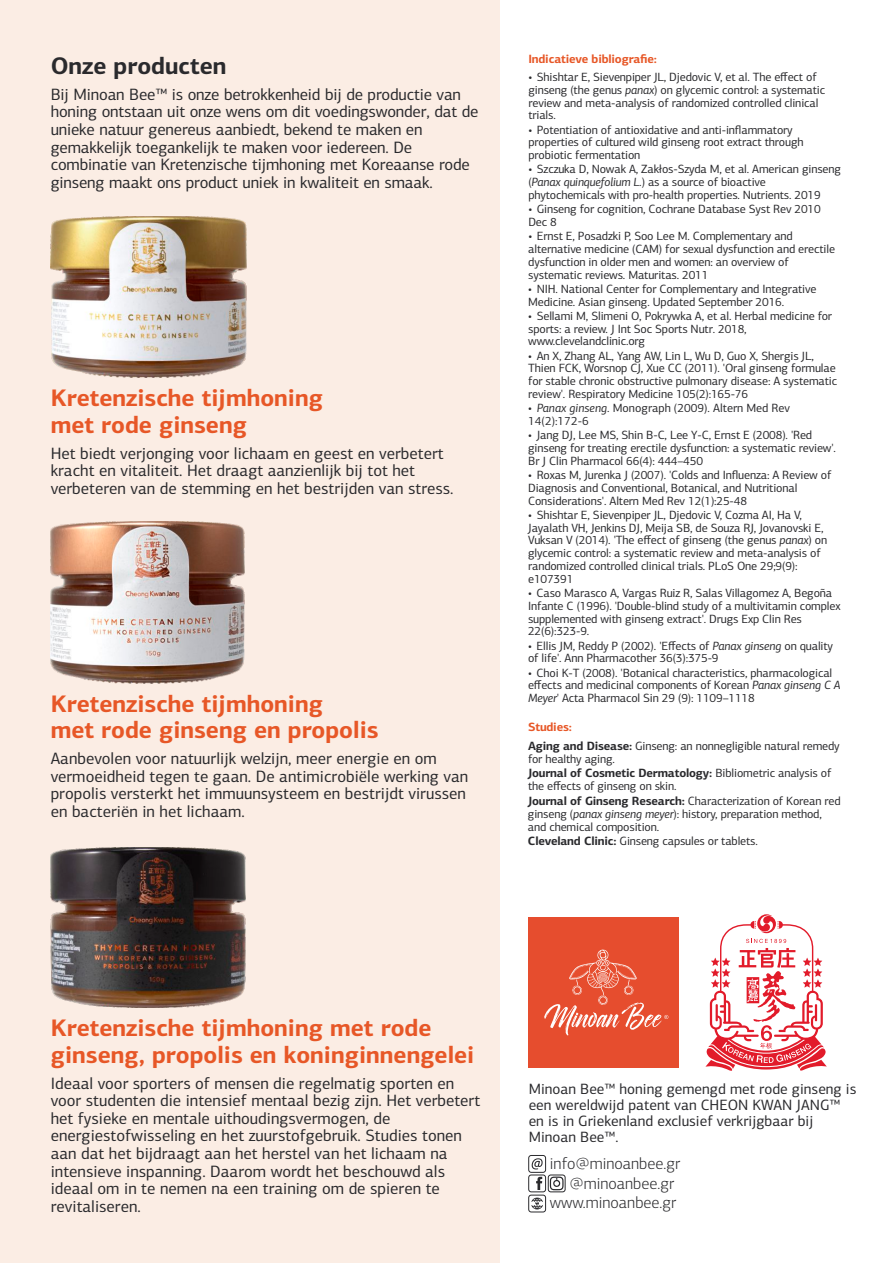
<style>
.page{position:relative;width:893px;height:1263px;background:#fff}
.page>*{position:absolute;margin:0;border:0;box-sizing:border-box;transform-origin:0 0}
.t1{font:700 24px/26.4px "PF Agora Sans Pro";color:#e75727}
.t2{font:700 24px "PF Agora Sans Pro";color:#2a2a2d}
.t3{font:16.5px/17.5px "PF Agora Sans Pro";color:#2a2a2d}
.t4{font:300 16.5px "PF Agora Sans Pro";color:#2a2a2d}
.t5{font:15px/16px "PF Agora Sans Pro";color:#2a2a2d}
.t6{font:12px/12.8px "PF Agora Sans Pro";letter-spacing:-.015em;color:#2a2a2d}
.t7{font:700 12px "PF Agora Sans Pro";letter-spacing:-.015em;color:#e75727}
.s1{font-style:italic}
.s2{font-weight:700;color:#e75727}
.s3{font-weight:700}
</style>
<div class="page">
<div style="left:0;top:0;width:500px;height:1263px;background:#fbede4"></div>
<img style="left:51px;top:847px;width:195px;height:160px">
<img style="left:51px;top:216px;width:195px;height:161px">
<img style="left:51px;top:522px;width:194px;height:161px">
<div style="left:528px;top:917px;width:151px;height:151px;background:#e64d2e"></div>
<svg style="left:544px;top:949px;width:124px;height:86px"></svg>
<svg style="left:705px;top:914px;width:122px;height:157px"></svg>
<div style="left:528px;top:1155px;width:18px;height:17px;border:1px solid #2a2a2d;border-radius:3px"></div>
<svg style="left:532px;top:1158px;width:11px;height:11px"></svg>
<div style="left:528px;top:1195px;width:18px;height:17px;border:1px solid #2a2a2d;border-radius:3px"></div>
<svg style="left:531px;top:1197px;width:12px;height:12px"></svg>
<div style="left:528px;top:1175px;width:18px;height:17px;border:1px solid #2a2a2d;border-radius:3px"></div>
<svg style="left:536px;top:1177px;width:6px;height:13px"></svg>
<div style="left:548px;top:1175px;width:17px;height:17px;border:1px solid #2a2a2d;border-radius:3px"></div>
<svg style="left:550px;top:1176px;width:14px;height:14px"></svg>
<h1 class="t2" style="left:51px;top:56px;width:177px">Onze producten</h1>
<p class="t3" style="left:51px;top:87px;width:429px">Bij Minoan Bee™ is onze betrokkenheid bij de productie van honing ontstaan uit onze wens om dit voedingswonder, dat de unieke natuur genereus aanbiedt, bekend te maken en gemakkelijk toegankelijk te maken voor iedereen. De combinatie van Kretenzische tijmhoning met Koreaanse rode ginseng maakt ons product uniek in kwaliteit en smaak.</p>
<h1 class="t1" style="left:51px;top:387px;width:274px">Kretenzische tijmhoning met rode ginseng</h1>
<h2 class="t3" style="left:51px;top:446px;width:404px">Het biedt verjonging voor lichaam en geest en verbetert kracht en vitaliteit. Het draagt aanzienlijk bij tot het verbeteren van de stemming en het bestrijden van stress.</h2>
<h1 class="t1" style="left:51px;top:692px;width:329px">Kretenzische tijmhoning<br>met rode ginseng en propolis</h1>
<h2 class="t3" style="left:51px;top:751px;width:419px">Aanbevolen voor natuurlijk welzijn, meer energie en om vermoeidheid tegen te gaan. De antimicrobiële werking van propolis versterkt het immuunsysteem en bestrijdt virussen en bacteriën in het lichaam.</h2>
<p class="t7" style="left:528px;top:53px;width:130px">Indicatieve bibliografie:</p>
<p class="t6" style="left:528px;top:72px;width:298px">• Shishtar E, Sievenpiper JL, Djedovic V, et al. The effect of ginseng (the genus <span class="s1">panax</span>) on glycemic control: a systematic review and meta-analysis of randomized controlled clinical trials.</p>
<p class="t6" style="left:528px;top:124px;width:277px">• Potentiation of antioxidative and anti-inflammatory properties of cultured wild ginseng root extract through probiotic fermentation</p>
<p class="t6" style="left:528px;top:164px;width:314px">• Szczuka D, Nowak A, Zakłos-Szyda M, et al. American ginseng (<span class="s1">Panax quinquefolium L.</span>) as a source of bioactive phytochemicals with pro-health properties. Nutrients. 2019</p>
<p class="t6" style="left:528px;top:204px;width:294px">• Ginseng for cognition, Cochrane Database Syst Rev 2010<br>Dec 8</p>
<p class="t6" style="left:528px;top:231px;width:308px">• Ernst E, Posadzki P, Soo Lee M. Complementary and alternative medicine (CAM) for sexual dysfunction and erectile dysfunction in older men and women: an overview of systematic reviews. Maturitas. 2011</p>
<p class="t6" style="left:528px;top:283px;width:290px">• NIH. National Center for Complementary and Integrative<br>Medicine. Asian ginseng. Updated September 2016.</p>
<p class="t6" style="left:528px;top:310px;width:305px">• Sellami M, Slimeni O, Pokrywka A, et al. Herbal medicine for sports: a review. J Int Soc Sports Nutr. 2018, www.clevelandclinic.org</p>
<p class="t6" style="left:528px;top:350px;width:311px">• An X, Zhang AL, Yang AW, Lin L, Wu D, Guo X, Shergis JL, Thien FCK, Worsnop CJ, Xue CC (2011). 'Oral ginseng formulae for stable chronic obstructive pulmonary disease: A systematic review'. Respiratory Medicine 105(2):165-76</p>
<p class="t6" style="left:528px;top:403px;width:263px">• <span class="s1">Panax ginseng</span>. Monograph (2009). Altern Med Rev<br>14(2):172-6</p>
<p class="t6" style="left:528px;top:430px;width:309px">• Jang DJ, Lee MS, Shin B-C, Lee Y-C, Ernst E (2008). 'Red ginseng for treating erectile dysfunction: a systematic review'.<br>Br J Clin Pharmacol 66(4): 444–450</p>
<p class="t6" style="left:528px;top:470px;width:305px">• Roxas M, Jurenka J (2007). 'Colds and Influenza: A Review of<br>Diagnosis and Conventional, Botanical, and Nutritional<br>Considerations'. Altern Med Rev 12(1):25-48</p>
<p class="t6" style="left:528px;top:509px;width:301px">• Shishtar E, Sievenpiper JL, Djedovic V, Cozma AI, Ha V, Jayalath VH, Jenkins DJ, Meija SB, de Souza RJ, Jovanovski E, Vuksan V (2014). 'The effect of ginseng (the genus <span class="s1">panax</span>) on glycemic control: a systematic review and meta-analysis of randomized controlled clinical trials. PLoS One 29;9(9): e107391</p>
<p class="t6" style="left:528px;top:587px;width:314px">• Caso Marasco A, Vargas Ruiz R, Salas Villagomez A, Begoña Infante C (1996). 'Double-blind study of a multivitamin complex supplemented with ginseng extract'. Drugs Exp Clin Res 22(6):323-9.</p>
<p class="t6" style="left:528px;top:640px;width:307px">• Ellis JM, Reddy P (2002). 'Effects of <span class="s1">Panax ginseng</span> on quality of life'. Ann Pharmacother 36(3):375-9</p>
<p class="t6" style="left:528px;top:667px;width:314px">• Choi Κ-Τ (2008). 'Botanical characteristics, pharmacological effects and medicinal components of Korean <span class="s1">Panax ginseng C A<br>Meyer</span>' Acta Pharmacol Sin 29 (9): 1109–1118</p>
<p class="t6" style="left:528px;top:718px;width:313px;line-height:19px"><span class="s2">Studies:<br></span><span class="s3">Aging and Disease:</span> Ginseng: an nonnegligible natural remedy</p>
<p class="t6" style="left:528px;top:753px;width:305px;line-height:14.5px">for healthy aging.<br><span class="s3">Journal of Cosmetic Dermatology:</span> Bibliometric analysis of</p>
<p class="t6" style="left:528px;top:780px;width:314px;line-height:14.5px">the effects of ginseng on skin.<br><span class="s3">Journal of Ginseng Research:</span> Characterization of Korean red</p>
<p class="t6" style="left:528px;top:808px;width:295px">ginseng (<span class="s1">panax ginseng meyer</span>): history, preparation method, and chemical composition.</p>
<p class="t6" style="left:528px;top:836px;width:231px"><span class="s3">Cleveland Clinic:</span> Ginseng capsules or tablets.</p>
<h1 class="t1" style="left:51px;top:1017px;width:425px">Kretenzische tijmhoning met rode ginseng, propolis en koninginnengelei</h1>
<p class="t3" style="left:51px;top:1076px;width:431px">Ideaal voor sporters of mensen die regelmatig sporten en voor studenten die intensief mentaal bezig zijn. Het verbetert het fysieke en mentale uithoudingsvermogen, de energiestofwisseling en het zuurstofgebruik. Studies tonen aan dat het bijdraagt aan het herstel van het lichaam na intensieve inspanning. Daarom wordt het beschouwd als ideaal om in te nemen na een training om de spieren te revitaliseren.</p>
<p class="t5" style="left:529px;top:1082px;width:329px">Minoan Bee™ honing gemengd met rode ginseng is een wereldwijd patent van CHEON KWAN JANG™ en is in Griekenland exclusief verkrijgbaar bij Minoan Bee™.</p>
<h2 class="t4" style="left:550px;top:1157px;width:132px">info@minoanbee.gr</h2>
<h2 class="t4" style="left:569px;top:1176px;width:106px">@minoanbee.gr</h2>
<h2 class="t4" style="left:550px;top:1196px;width:128px">www.minoanbee.gr</h2>
</div>
